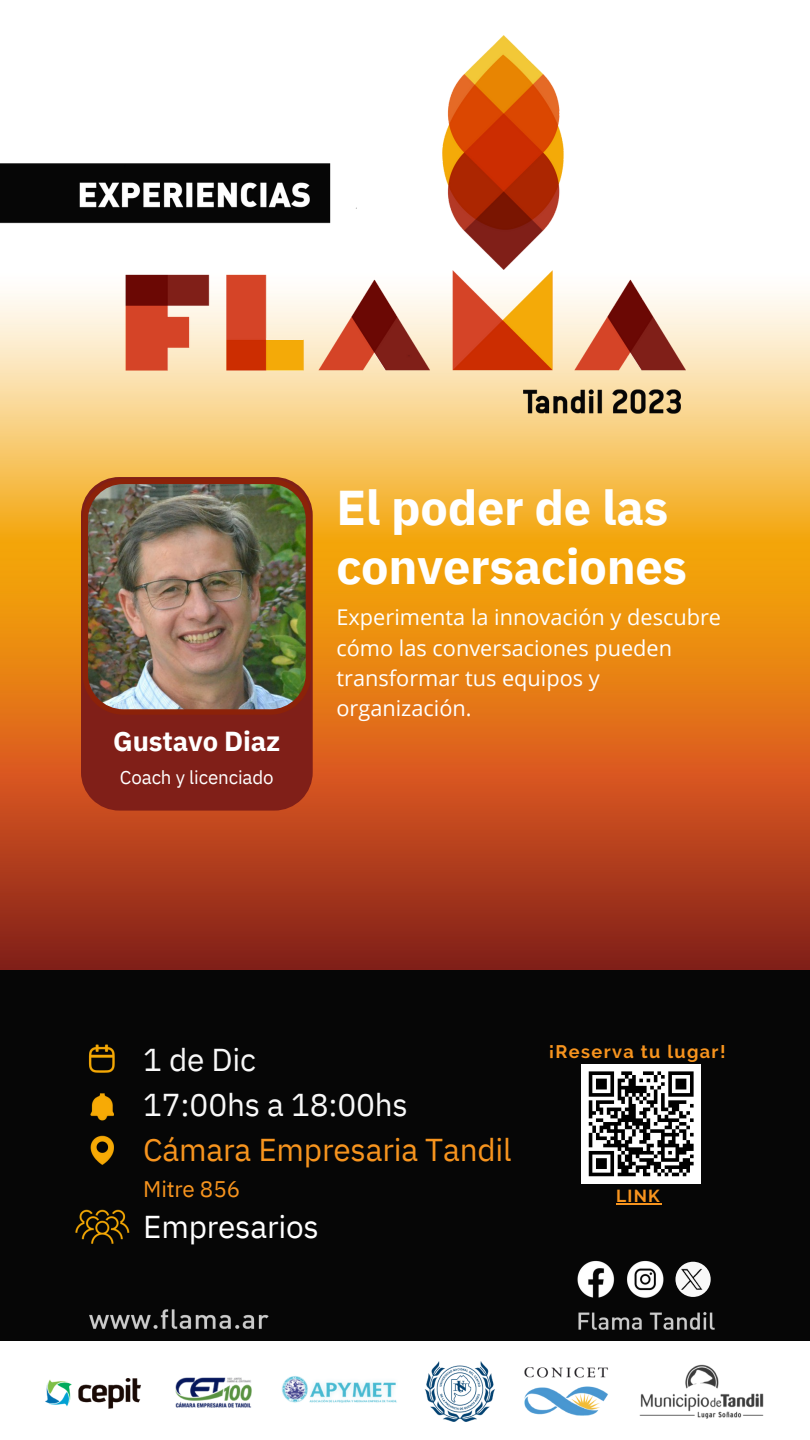
<style>
.page{position:relative;width:810px;height:1440px;background:#fff}
.page>*{position:absolute;margin:0;border:0;box-sizing:border-box;transform-origin:0 0}
.t1{font:700 48.75px/58.5px "IBM Plex Sans";letter-spacing:-.005em;color:#fff}
.t2{font:31.58px "IBM Plex Sans";letter-spacing:-.005em;color:#f7941e}
.t3{font:31.58px "IBM Plex Sans";letter-spacing:-.005em;color:#f8f8f8}
.t4{font:31.58px "IBM Plex Sans";letter-spacing:-.005em;color:#fff}
.t5{font:700 27.38px "IBM Plex Sans";letter-spacing:-.005em;color:#fff}
.t6{font:22.5px "IBM Plex Sans";letter-spacing:-.005em;color:#f7941e}
.t7{font:21.75px/30.4px "Open Sans";color:#fff}
.t8{font:18.75px "IBM Plex Sans";letter-spacing:-.005em;color:#fff}
.t9{font:700 18.08px "Raleway";letter-spacing:.075em;color:#f7941e}
.t10{font:700 17.33px "Raleway";color:#f7941e}
</style>
<div class="page">
<img style="left:0;top:293px;width:810px;height:1048px">
<img style="left:0;top:163px;width:124px;height:61px">
<img style="left:124px;top:35px;width:562px;height:387px">
<img style="left:71px;top:1205px;width:61px;height:47px">
<img style="left:90px;top:1132px;width:23px;height:41px">
<img style="left:85px;top:1041px;width:33px;height:38px">
<img style="left:90px;top:1086px;width:23px;height:40px">
<hr style="left:616px;top:1203px;width:45px;height:2px;background:#f7941e">
<div style="left:81px;top:477px;width:232px;height:334px;background:#801f18"></div>
<img style="left:83px;top:479px;width:228px;height:236px">
<img style="left:82px;top:1304px;width:198px;height:28px">
<img style="left:559px;top:1253px;width:162px;height:50px">
<div style="left:675px;top:1262px;width:36px;height:35px;background:#f8f8f8;border-radius:50%"></div>
<img style="left:682px;top:1268px;width:21px;height:22px">
<img style="left:559px;top:1308px;width:169px;height:24px">
<img style="left:45px;top:1378px;width:96px;height:31px">
<img style="left:424px;top:1362px;width:71px;height:60px">
<img style="left:524px;top:1367px;width:84px;height:49px">
<img style="left:281px;top:1376px;width:116px;height:27px">
<img style="left:175px;top:1377px;width:77px;height:31px">
<img style="left:639px;top:1364px;width:125px;height:55px">
<div style="left:582px;top:1064px;width:119px;height:119px;background:#fff"></div>
<svg style="left:588px;top:1071px;width:106px;height:106px"></svg>
<p class="t5" style="left:113px;top:723px;width:169px">Gustavo Diaz</p>
<p class="t8" style="left:120px;top:765px;width:155px">Coach y licenciado</p>
<p class="t1" style="left:336px;top:478px;width:352px">El poder de las conversaciones</p>
<p class="t7" style="left:336px;top:602px;width:386px">Experimenta la innovación y descubre cómo las conversaciones pueden transformar tus equipos y organización.</p>
<p class="t3" style="left:143px;top:1039px;width:114px">1 de Dic</p>
<p class="t3" style="left:143px;top:1084px;width:266px">17:00hs a 18:00hs</p>
<p class="t2" style="left:143px;top:1129px;width:370px">Cámara Empresaria Tandil</p>
<p class="t6" style="left:143px;top:1173px;width:98px">Mitre 856</p>
<p class="t4" style="left:143px;top:1206px;width:177px">Empresarios</p>
<p class="t9" style="left:549px;top:1041px;width:178px">¡Reserva tu lugar!</p>
<p class="t10" style="left:616px;top:1186px;width:45px">LINK</p>
</div>
